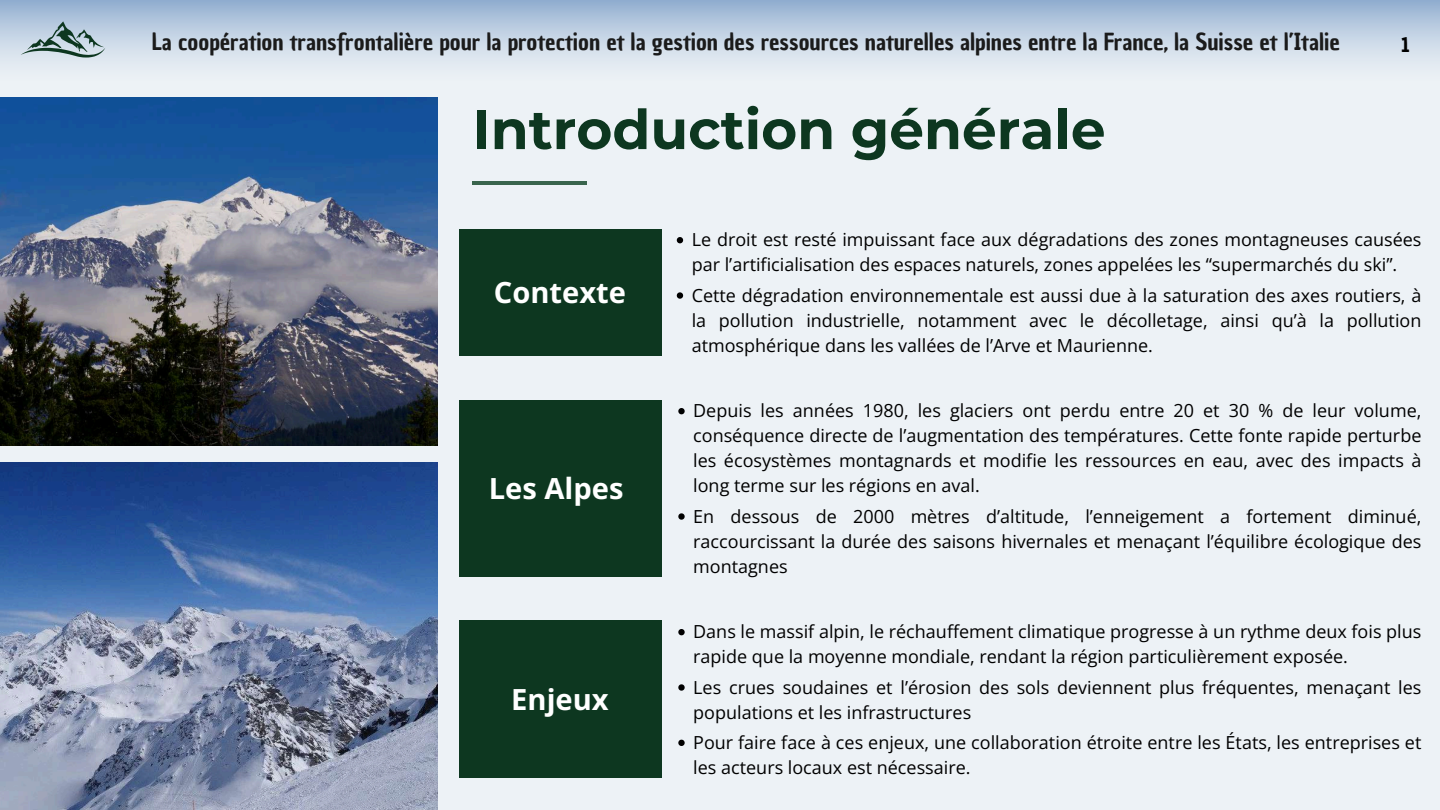
<style>
.page{position:relative;width:1440px;height:810px;background:#edf2f6}
.page>*{position:absolute;margin:0;border:0;box-sizing:border-box;transform-origin:0 0}
.t1{font:700 55px "Montserrat";color:#0d3720}
.t2{font:700 29.1px "Open Sans";color:#fff}
.t3{font:23px "Chau Philomene One";color:#1b1b1b}
.t4{font:20px "Chau Philomene One";color:#000}
.t5{font:18px/25px "Open Sans";color:#000}
</style>
<div class="page">
<img style="left:0;top:98px;width:438px;height:348px">
<img style="left:0;top:462px;width:438px;height:348px">
<hr style="left:473px;top:181px;width:114px;height:4px;background:#39654d">
<div style="left:459px;top:229px;width:202px;height:127px;background:#0d3720"></div>
<div style="left:459px;top:400px;width:202px;height:177px;background:#0d3720"></div>
<div style="left:459px;top:621px;width:202px;height:157px;background:#0d3720"></div>
<div style="left:0;top:0;width:1440px;height:81px;background:linear-gradient(to bottom,#98b3d3,#f6f8f9)"></div>
<svg style="left:21px;top:21px;width:84px;height:36px;background:#9db2b9"></svg>
<svg style="left:677px;top:237px;width:6px;height:6px"></svg>
<svg style="left:677px;top:292px;width:6px;height:7px"></svg>
<svg style="left:678px;top:408px;width:7px;height:6px"></svg>
<svg style="left:678px;top:513px;width:7px;height:7px"></svg>
<svg style="left:678px;top:629px;width:7px;height:6px"></svg>
<svg style="left:678px;top:684px;width:7px;height:7px"></svg>
<svg style="left:678px;top:740px;width:7px;height:6px"></svg>
<p class="t3" style="left:152px;top:27px;width:1189px">La coopération transfrontalière pour la protection et la gestion des ressources naturelles alpines entre la France, la Suisse et l’Italie</p>
<p class="t4" style="left:1401px;top:31px;width:10px">1</p>
<h1 class="t1" style="left:473px;top:96px;width:634px">Introduction générale</h1>
<h2 class="t2" style="left:494px;top:272px;width:134px">Contexte</h2>
<h2 class="t2" style="left:489px;top:468px;width:136px">Les Alpes</h2>
<h2 class="t2" style="left:511px;top:679px;width:99px">Enjeux</h2>
<p class="t5" style="left:692px;top:227px;width:731px">Le droit est resté impuissant face aux dégradations des zones montagneuses causées par l’artificialisation des espaces naturels, zones appelées les “supermarchés du ski”.</p>
<p class="t5" style="left:692px;top:282px;width:731px;text-align:justify">Cette dégradation environnementale est aussi due à la saturation des axes routiers, à la pollution industrielle, notamment avec le décolletage, ainsi qu’à la pollution atmosphérique dans les vallées de l’Arve et Maurienne.</p>
<p class="t5" style="left:693px;top:398px;width:730px;text-align:justify">Depuis les années 1980, les glaciers ont perdu entre 20 et 30 % de leur volume, conséquence directe de l’augmentation des températures. Cette fonte rapide perturbe les écosystèmes montagnards et modifie les ressources en eau, avec des impacts à long terme sur les régions en aval.</p>
<p class="t5" style="left:693px;top:503px;width:730px;text-align:justify">En dessous de 2000 mètres d’altitude, l’enneigement a fortement diminué, raccourcissant la durée des saisons hivernales et menaçant l’équilibre écologique des montagnes</p>
<p class="t5" style="left:693px;top:619px;width:730px">Dans le massif alpin, le réchauffement climatique progresse à un rythme deux fois plus rapide que la moyenne mondiale, rendant la région particulièrement exposée.</p>
<p class="t5" style="left:693px;top:674px;width:730px">Les crues soudaines et l’érosion des sols deviennent plus fréquentes, menaçant les populations et les infrastructures</p>
<p class="t5" style="left:693px;top:730px;width:730px">Pour faire face à ces enjeux, une collaboration étroite entre les États, les entreprises et les acteurs locaux est nécessaire.</p>
</div>
